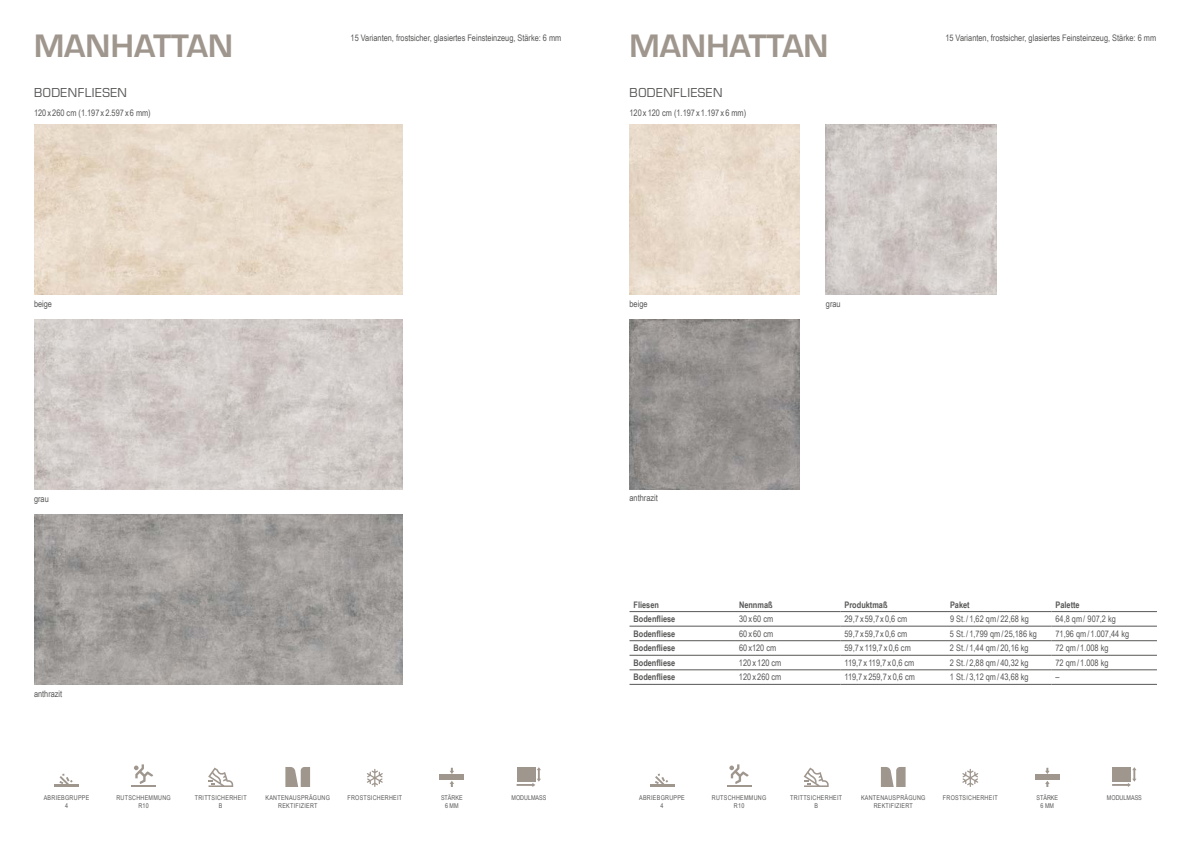
<style>
.page{position:relative;width:1191px;height:842px;background:#fff}
.page>*{position:absolute;margin:0;border:0;box-sizing:border-box;transform-origin:0 0}
.t1{font:600 30px "Eurostile LT Std";color:#9f968e}
.t2{font:12px "Eurostile LT Std";letter-spacing:.04em;color:#575756}
.t3{font:9px "Arial Narrow";color:#575756}
.t4{font:700 9px "Arial Narrow";color:#575756}
.t5{font:6.6px/7.7px "Arial Narrow";letter-spacing:.04em;color:#575756;text-align:center}
.t6{font:6.6px "Arial Narrow";color:#575756}
</style>
<div class="page">
<svg style="left:208px;top:767px;width:25px;height:20px"></svg>
<svg style="left:285px;top:767px;width:25px;height:20px"></svg>
<svg style="left:59px;top:774px;width:14px;height:10px"></svg>
<hr style="left:54px;top:785px;width:25px;height:2px;background:#9f968e">
<svg style="left:134px;top:764px;width:19px;height:20px"></svg>
<hr style="left:131px;top:785px;width:25px;height:2px;background:#9f968e">
<svg style="left:516px;top:767px;width:25px;height:20px"></svg>
<div style="left:516px;top:767px;width:19px;height:15px;background:#9f968e"></div>
<svg style="left:450px;top:768px;width:4px;height:6px"></svg>
<svg style="left:449px;top:781px;width:5px;height:6px"></svg>
<div style="left:439px;top:774px;width:25px;height:6px;background:#9f968e"></div>
<svg style="left:367px;top:769px;width:16px;height:18px"></svg>
<img style="left:34px;top:125px;width:368px;height:170px">
<img style="left:34px;top:320px;width:368px;height:170px">
<img style="left:34px;top:515px;width:368px;height:170px">
<hr style="left:629px;top:611px;width:106px;height:1px;background:#575756">
<hr style="left:735px;top:611px;width:105px;height:1px;background:#575756">
<hr style="left:840px;top:611px;width:106px;height:1px;background:#575756">
<hr style="left:946px;top:611px;width:105px;height:1px;background:#575756">
<hr style="left:1051px;top:611px;width:106px;height:1px;background:#575756">
<hr style="left:629px;top:626px;width:106px;height:1px;background:#575756">
<hr style="left:735px;top:626px;width:105px;height:1px;background:#575756">
<hr style="left:840px;top:626px;width:106px;height:1px;background:#575756">
<hr style="left:946px;top:626px;width:105px;height:1px;background:#575756">
<hr style="left:1051px;top:626px;width:106px;height:1px;background:#575756">
<hr style="left:735px;top:640px;width:105px;height:1px;background:#575756">
<hr style="left:840px;top:640px;width:106px;height:1px;background:#575756">
<hr style="left:946px;top:640px;width:105px;height:1px;background:#575756">
<hr style="left:1051px;top:640px;width:106px;height:1px;background:#575756">
<hr style="left:629px;top:655px;width:106px;height:1px;background:#575756">
<hr style="left:735px;top:655px;width:105px;height:1px;background:#575756">
<hr style="left:840px;top:655px;width:106px;height:1px;background:#575756">
<hr style="left:946px;top:655px;width:105px;height:1px;background:#575756">
<hr style="left:1051px;top:655px;width:106px;height:1px;background:#575756">
<hr style="left:629px;top:670px;width:106px;height:1px;background:#575756">
<hr style="left:735px;top:670px;width:105px;height:1px;background:#575756">
<hr style="left:840px;top:670px;width:106px;height:1px;background:#575756">
<hr style="left:946px;top:670px;width:105px;height:1px;background:#575756">
<hr style="left:1051px;top:670px;width:106px;height:1px;background:#575756">
<hr style="left:629px;top:640px;width:106px;height:1px;background:#575756">
<hr style="left:629px;top:684px;width:106px;height:1px;background:#575756">
<hr style="left:735px;top:684px;width:105px;height:1px;background:#575756">
<hr style="left:840px;top:684px;width:106px;height:1px;background:#575756">
<hr style="left:946px;top:684px;width:105px;height:1px;background:#575756">
<hr style="left:1051px;top:684px;width:106px;height:1px;background:#575756">
<img style="left:629px;top:125px;width:170px;height:170px">
<img style="left:826px;top:125px;width:170px;height:170px">
<img style="left:629px;top:320px;width:170px;height:170px">
<svg style="left:803px;top:767px;width:25px;height:20px"></svg>
<svg style="left:881px;top:767px;width:24px;height:20px"></svg>
<svg style="left:655px;top:774px;width:13px;height:10px"></svg>
<hr style="left:649px;top:785px;width:25px;height:2px;background:#9f968e">
<svg style="left:729px;top:764px;width:19px;height:20px"></svg>
<hr style="left:727px;top:785px;width:24px;height:2px;background:#9f968e">
<svg style="left:1112px;top:767px;width:24px;height:20px"></svg>
<div style="left:1112px;top:767px;width:19px;height:15px;background:#9f968e"></div>
<svg style="left:1045px;top:768px;width:4px;height:6px"></svg>
<svg style="left:1045px;top:781px;width:4px;height:6px"></svg>
<div style="left:1035px;top:774px;width:24px;height:6px;background:#9f968e"></div>
<svg style="left:962px;top:769px;width:16px;height:18px"></svg>
<h1 class="t1" style="left:34px;top:27px;width:200px">MANHATTAN</h1>
<p class="t3" style="left:351px;top:32px;width:212px">15 Varianten, frostsicher, glasiertes Feinsteinzeug, Stärke: 6 mm</p>
<p class="t3" style="left:945px;top:32px;width:212px">15 Varianten, frostsicher, glasiertes Feinsteinzeug, Stärke: 6 mm</p>
<h1 class="t1" style="left:629px;top:27px;width:200px">MANHATTAN</h1>
<h2 class="t2" style="left:34px;top:85px;width:94px">BODENFLIESEN</h2>
<p class="t3" style="left:34px;top:108px;width:118px">120 x 260 cm (1.197 x 2.597 x 6 mm)</p>
<h2 class="t2" style="left:629px;top:85px;width:94px">BODENFLIESEN</h2>
<p class="t3" style="left:629px;top:108px;width:118px">120 x 120 cm (1.197 x 1.197 x 6 mm)</p>
<p class="t3" style="left:34px;top:299px;width:20px">beige</p>
<p class="t3" style="left:629px;top:299px;width:20px">beige</p>
<p class="t3" style="left:826px;top:299px;width:16px">grau</p>
<p class="t3" style="left:34px;top:494px;width:16px">grau</p>
<p class="t3" style="left:629px;top:493px;width:30px">anthrazit</p>
<p class="t4" style="left:633px;top:598px;width:27px">Fliesen</p>
<p class="t4" style="left:739px;top:598px;width:35px">Nennmaß</p>
<p class="t4" style="left:844px;top:598px;width:45px">Produktmaß</p>
<p class="t4" style="left:950px;top:598px;width:21px">Paket</p>
<p class="t4" style="left:1055px;top:598px;width:26px">Palette</p>
<p class="t4" style="left:633px;top:612px;width:43px">Bodenfliese</p>
<p class="t3" style="left:739px;top:614px;width:36px">30x60 cm</p>
<p class="t3" style="left:844px;top:614px;width:64px">29,7 x 59,7 x 0,6 cm</p>
<p class="t3" style="left:950px;top:614px;width:80px">9 St. / 1,62 qm/ 22,68 kg</p>
<p class="t3" style="left:1055px;top:614px;width:62px">64,8 qm/ 907,2 kg</p>
<p class="t4" style="left:633px;top:627px;width:43px">Bodenfliese</p>
<p class="t3" style="left:739px;top:628px;width:36px">60x60 cm</p>
<p class="t3" style="left:844px;top:628px;width:64px">59,7 x 59,7 x 0,6 cm</p>
<p class="t3" style="left:950px;top:628px;width:88px">5 St. / 1,799 qm/ 25,186 kg</p>
<p class="t3" style="left:1055px;top:628px;width:75px">71,96 qm/ 1.007,44 kg</p>
<p class="t4" style="left:633px;top:641px;width:43px">Bodenfliese</p>
<p class="t3" style="left:739px;top:643px;width:39px">60 x120 cm</p>
<p class="t3" style="left:844px;top:643px;width:68px">59,7 x 119,7 x 0,6 cm</p>
<p class="t3" style="left:950px;top:643px;width:80px">2 St. / 1,44 qm/ 20,16 kg</p>
<p class="t3" style="left:1055px;top:643px;width:55px">72 qm/ 1.008 kg</p>
<p class="t4" style="left:633px;top:656px;width:43px">Bodenfliese</p>
<p class="t3" style="left:739px;top:657px;width:44px">120 x 120 cm</p>
<p class="t3" style="left:844px;top:657px;width:71px">119,7 x 119,7 x 0,6 cm</p>
<p class="t3" style="left:950px;top:657px;width:80px">2 St. / 2,88 qm/ 40,32 kg</p>
<p class="t3" style="left:1055px;top:657px;width:55px">72 qm/ 1.008 kg</p>
<p class="t4" style="left:633px;top:670px;width:43px">Bodenfliese</p>
<p class="t3" style="left:739px;top:672px;width:44px">120 x 260 cm</p>
<p class="t3" style="left:844px;top:672px;width:72px">119,7 x 259,7 x 0,6 cm</p>
<p class="t3" style="left:950px;top:672px;width:80px">1 St. / 3,12 qm/ 43,68 kg</p>
<p class="t3" style="left:1055px;top:672px;width:6px">–</p>
<p class="t3" style="left:34px;top:689px;width:30px">anthrazit</p>
<p class="t5" style="left:44px;top:794px;width:47px">ABRIEBGRUPPE<br>4</p>
<p class="t5" style="left:116px;top:794px;width:56px">RUTSCHHEMMUNG<br>R10</p>
<p class="t5" style="left:441px;top:794px;width:23px">STÄRKE</p>
<p class="t6" style="left:511px;top:794px;width:36px">MODULMASS</p>
<p class="t5" style="left:195px;top:794px;width:53px">TRITTSICHERHEIT<br>B</p>
<p class="t5" style="left:265px;top:794px;width:66px">KANTENAUSPRÄGUNG<br>REKTIFIZIERT</p>
<p class="t5" style="left:347px;top:794px;width:56px">FROSTSICHERHEIT</p>
<p class="t5" style="left:445px;top:802px;width:15px">6 MM</p>
<p class="t5" style="left:639px;top:794px;width:47px">ABRIEBGRUPPE<br>4</p>
<p class="t5" style="left:712px;top:794px;width:56px">RUTSCHHEMMUNG<br>R10</p>
<p class="t5" style="left:1036px;top:794px;width:23px">STÄRKE</p>
<p class="t6" style="left:1107px;top:794px;width:36px">MODULMASS</p>
<p class="t5" style="left:790px;top:794px;width:53px">TRITTSICHERHEIT<br>B</p>
<p class="t5" style="left:861px;top:794px;width:66px">KANTENAUSPRÄGUNG<br>REKTIFIZIERT</p>
<p class="t5" style="left:943px;top:794px;width:56px">FROSTSICHERHEIT</p>
<p class="t5" style="left:1040px;top:802px;width:15px">6 MM</p>
</div>
